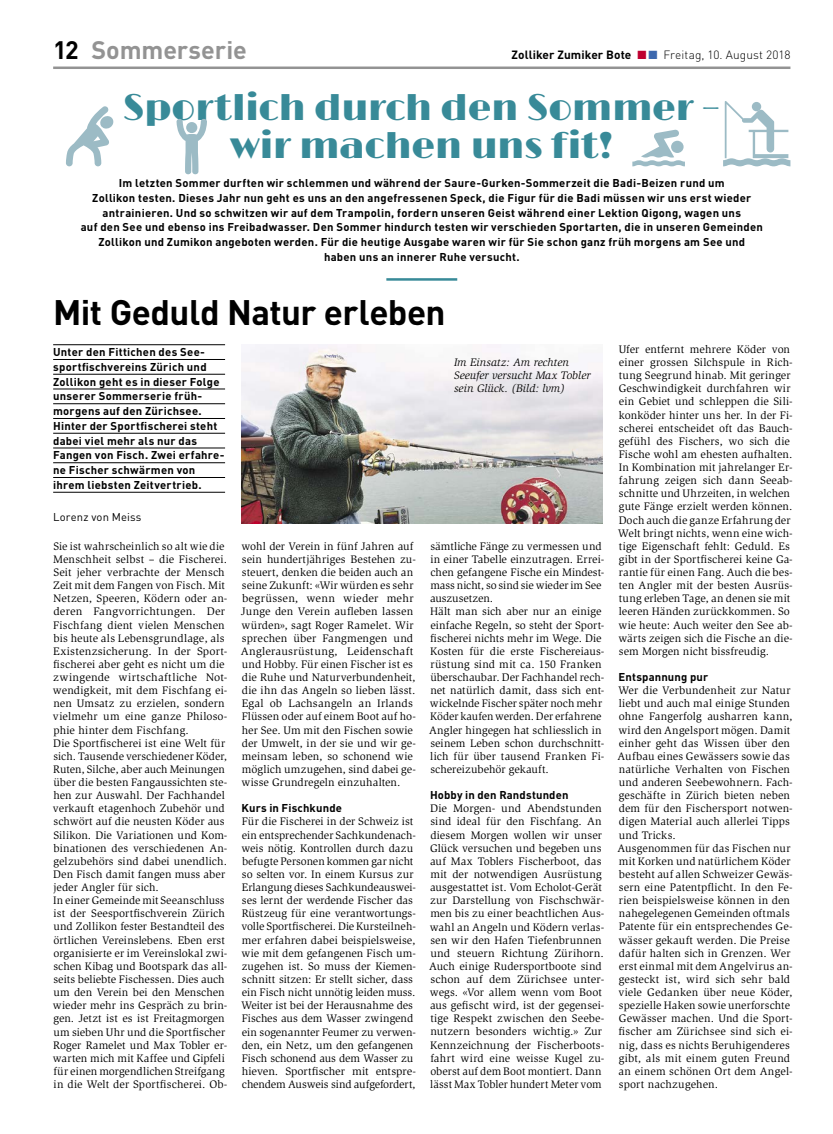
<style>
.page{position:relative;width:833px;height:1134px;background:#fff}
.page>*{position:absolute;margin:0;border:0;box-sizing:border-box;transform-origin:0 0}
.t1{font:37.5px/37.5px "Limelight";letter-spacing:-.01em;color:#388a98;text-align:center}
.t2{font:700 35px "DIN";letter-spacing:-.02em;color:#000}
.t3{font:700 25px "DIN";letter-spacing:-.005em;color:#939393}
.t4{font:300 11.88px "DIN";letter-spacing:.01em;color:#000}
.t5{font:11.25px/13.1px "Slimbach";letter-spacing:.005em;color:#000}
.t6{font:700 11.25px/14.8px "DIN";letter-spacing:.02em;color:#000;text-align:center}
.t7{font:italic 11.25px/13.1px "Slimbach";color:#000}
.t8{font:11.25px "DIN";letter-spacing:.01em;color:#000}
.s1{color:#000}
.s2{font-weight:700}
.s3{color:#be0030}
.s4{color:#3c68ae}
</style>
<div class="page">
<hr style="left:53px;top:67px;width:737px;height:2px;background:#939393">
<hr style="left:53px;top:345px;width:172px;height:1px;background:#000">
<hr style="left:53px;top:359px;width:172px;height:1px;background:#000">
<hr style="left:53px;top:374px;width:172px;height:1px;background:#000">
<hr style="left:53px;top:389px;width:172px;height:1px;background:#000">
<hr style="left:53px;top:403px;width:172px;height:1px;background:#000">
<hr style="left:53px;top:418px;width:172px;height:1px;background:#000">
<hr style="left:53px;top:433px;width:172px;height:1px;background:#000">
<hr style="left:53px;top:448px;width:172px;height:1px;background:#000">
<hr style="left:53px;top:462px;width:172px;height:1px;background:#000">
<hr style="left:53px;top:477px;width:172px;height:1px;background:#000">
<hr style="left:53px;top:492px;width:172px;height:1px;background:#000">
<svg style="left:66px;top:106px;width:47px;height:60px"></svg>
<svg style="left:632px;top:130px;width:53px;height:36px"></svg>
<svg style="left:723px;top:101px;width:67px;height:65px"></svg>
<svg style="left:176px;top:119px;width:31px;height:55px"></svg>
<hr style="left:386px;top:278px;width:71px;height:3px;background:#388a98">
<img style="left:242px;top:345px;width:360px;height:178px">
<h3 class="t3" style="left:53px;top:34px;width:195px"><span class="s1">12</span> Sommerserie</h3>
<p class="t4" style="left:511px;top:48px;width:280px"><span class="s2">Zolliker Zumiker Bote</span> <span class="s3">■</span> <span class="s4">■</span> Freitag, 10. August 2018</p>
<h1 class="t1" style="left:123px;top:87px;width:600px">Sportlich durch den Sommer – wir machen uns fit!</h1>
<p class="t6" style="left:81px;top:175px;width:683px">Im letzten Sommer durften wir schlemmen und während der Saure-Gurken-Sommerzeit die Badi-Beizen rund um<br>Zollikon testen. Dieses Jahr nun geht es uns an den angefressenen Speck, die Figur für die Badi müssen wir uns erst wieder antrainieren. Und so schwitzen wir auf dem Trampolin, fordern unseren Geist während einer Lektion Qigong, wagen uns<br>auf den See und ebenso ins Freibadwasser. Den Sommer hindurch testen wir verschieden Sportarten, die in unseren Gemeinden Zollikon und Zumikon angeboten werden. Für die heutige Ausgabe waren wir für Sie schon ganz früh morgens am See und<br>haben uns an innerer Ruhe versucht.</p>
<h2 class="t2" style="left:53px;top:290px;width:394px">Mit Geduld Natur erleben</h2>
<p class="t6" style="left:53px;top:344px;width:173px;text-align:left">Unter den Fittichen des See&shy;sportfischvereins Zürich und<br>Zollikon geht es in dieser Folge unserer Sommerserie früh&shy;morgens auf den Zürichsee.<br>Hinter der Sportfischerei steht dabei viel mehr als nur das<br>Fangen von Fisch. Zwei erfahre&shy;ne Fischer schwärmen von ihrem liebsten Zeitvertrieb.</p>
<p class="t8" style="left:53px;top:510px;width:90px">Lorenz von Meiss</p>
<p class="t5" style="left:53px;top:539px;width:176px">Sie ist wahrscheinlich so alt wie die Menschheit selbst – die Fischerei.<br>Seit jeher verbrachte der Mensch Zeit mit dem Fangen von Fisch. Mit Netzen, Speeren, Ködern oder an&shy;deren Fangvorrichtungen. Der Fischfang dient vielen Menschen bis heute als Lebensgrundlage, als Existenzsicherung. In der Sport&shy;fischerei aber geht es nicht um die zwingende wirtschaftliche Not&shy;wendigkeit, mit dem Fischfang ei&shy;nen Umsatz zu erzielen, sondern vielmehr um eine ganze Philoso&shy;phie hinter dem Fischfang.<br>Die Sportfischerei ist eine Welt für sich. Tausende verschiedener Köder, Ruten, Silche, aber auch Meinungen über die besten Fangaussichten ste&shy;hen zur Auswahl. Der Fachhandel verkauft etagenhoch Zubehör und schwört auf die neusten Köder aus Silikon. Die Variationen und Kom&shy;binationen des verschiedenen An&shy;gelzubehörs sind dabei unendlich.<br>Den Fisch damit fangen muss aber jeder Angler für sich.<br>In einer Gemeinde mit Seeanschluss ist der Seesportfischverein Zürich und Zollikon fester Bestandteil des örtlichen Vereinslebens. Eben erst organisierte er im Vereinslokal zwi&shy;schen Kibag und Bootspark das all&shy;seits beliebte Fischessen. Dies auch um den Verein bei den Menschen wieder mehr ins Gespräch zu brin&shy;gen. Jetzt ist es ist Freitagmorgen um sieben Uhr und die Sportfischer Roger Ramelet und Max Tobler er&shy;warten mich mit Kaffee und Gipfeli für einen morgendlichen Streifgang in die Welt der Sportfischerei. Ob-</p>
<p class="t5" style="left:241px;top:539px;width:177px">wohl der Verein in fünf Jahren auf sein hundertjähriges Bestehen zu&shy;steuert, denken die beiden auch an seine Zukunft: «Wir würden es sehr begrüssen, wenn wieder mehr<br>Junge den Verein aufleben lassen würden», sagt Roger Ramelet. Wir sprechen über Fangmengen und<br>Anglerausrüstung, Leidenschaft und Hobby. Für einen Fischer ist es die Ruhe und Naturverbundenheit, die ihn das Angeln so lieben lässt.<br>Egal ob Lachsangeln an Irlands<br>Flüssen oder auf einem Boot auf ho&shy;her See. Um mit den Fischen sowie der Umwelt, in der sie und wir ge&shy;meinsam leben, so schonend wie möglich umzugehen, sind dabei ge&shy;wisse Grundregeln einzuhalten.</p>
<p class="t5" style="left:618px;top:343px;width:176px">Ufer entfernt mehrere Köder von einer grossen Silchspule in Rich&shy;tung Seegrund hinab. Mit geringer Geschwindigkeit durchfahren wir ein Gebiet und schleppen die Sili&shy;konköder hinter uns her. In der Fi&shy;scherei entscheidet oft das Bauch&shy;gefühl des Fischers, wo sich die Fische wohl am ehesten aufhalten.<br>In Kombination mit jahrelanger Er&shy;fahrung zeigen sich dann Seeab&shy;schnitte und Uhrzeiten, in welchen gute Fänge erzielt werden können.<br>Doch auch die ganze Erfahrung der Welt bringt nichts, wenn eine wich&shy;tige Eigenschaft fehlt: Geduld. Es gibt in der Sportfischerei keine Ga&shy;rantie für einen Fang. Auch die bes&shy;ten Angler mit der besten Ausrüs&shy;tung erleben Tage, an denen sie mit leeren Händen zurückkommen. So wie heute: Auch weiter den See ab&shy;wärts zeigen sich die Fische an die&shy;sem Morgen nicht bissfreudig.</p>
<p class="t6" style="left:618px;top:669px;width:91px">Entspannung pur</p>
<p class="t5" style="left:617px;top:684px;width:177px">Wer die Verbundenheit zur Natur liebt und auch mal einige Stunden ohne Fangerfolg ausharren kann, wird den Angelsport mögen. Damit einher geht das Wissen über den<br>Aufbau eines Gewässers sowie das natürliche Verhalten von Fischen und anderen Seebewohnern. Fach&shy;geschäfte in Zürich bieten neben dem für den Fischersport notwen&shy;digen Material auch allerlei Tipps und Tricks.<br>Ausgenommen für das Fischen nur mit Korken und natürlichem Köder besteht auf allen Schweizer Gewäs&shy;sern eine Patentpflicht. In den Fe&shy;rien beispielsweise können in den nahegelegenen Gemeinden oftmals<br>Patente für ein entsprechendes Ge&shy;wässer gekauft werden. Die Preise dafür halten sich in Grenzen. Wer erst einmal mit dem Angelvirus an&shy;gesteckt ist, wird sich sehr bald viele Gedanken über neue Köder, spezielle Haken sowie unerforschte<br>Gewässer machen. Und die Sport&shy;fischer am Zürichsee sind sich ei&shy;nig, dass es nichts Beruhigenderes gibt, als mit einem guten Freund an einem schönen Ort dem Angel&shy;sport nachzugehen.</p>
<p class="t7" style="left:454px;top:356px;width:138px">Im Einsatz: Am rechten<br>Seeufer versucht Max Tobler sein Glück. (Bild: lvm)</p>
<p class="t5" style="left:429px;top:539px;width:177px">sämtliche Fänge zu vermessen und in einer Tabelle einzutragen. Errei&shy;chen gefangene Fische ein Mindest&shy;mass nicht, so sind sie wieder im See auszusetzen.<br>Hält man sich aber nur an einige einfache Regeln, so steht der Sport&shy;fischerei nichts mehr im Wege. Die Kosten für die erste Fischereiaus&shy;rüstung sind mit ca. 150 Franken überschaubar. Der Fachhandel rech&shy;net natürlich damit, dass sich ent&shy;wickelnde Fischer später noch mehr Köder kaufen werden. Der erfahrene Angler hingegen hat schliesslich in seinem Leben schon durchschnitt&shy;lich für über tausend Franken Fi&shy;schereizubehör gekauft.</p>
<p class="t6" style="left:430px;top:787px;width:140px">Hobby in den Randstunden</p>
<p class="t5" style="left:429px;top:802px;width:177px">Die Morgen- und Abendstunden sind ideal für den Fischfang. An diesem Morgen wollen wir unser<br>Glück versuchen und begeben uns auf Max Toblers Fischerboot, das mit der notwendigen Ausrüstung ausgestattet ist. Vom Echolot-Gerät zur Darstellung von Fischschwär&shy;men bis zu einer beachtlichen Aus&shy;wahl an Angeln und Ködern verlas&shy;sen wir den Hafen Tiefenbrunnen und steuern Richtung Zürihorn.<br>Auch einige Rudersportboote sind schon auf dem Zürichsee unter&shy;wegs. «Vor allem wenn vom Boot aus gefischt wird, ist der gegensei&shy;tige Respekt zwischen den Seebe&shy;nutzern besonders wichtig.» Zur<br>Kennzeichnung der Fischerboots&shy;fahrt wird eine weisse Kugel zu&shy;oberst auf dem Boot montiert. Dann lässt Max Tobler hundert Meter vom</p>
<p class="t6" style="left:242px;top:800px;width:102px">Kurs in Fischkunde</p>
<p class="t5" style="left:241px;top:815px;width:176px">Für die Fischerei in der Schweiz ist ein entsprechender Sachkundenach&shy;weis nötig. Kontrollen durch dazu befugte Personen kommen gar nicht so selten vor. In einem Kursus zur Erlangung dieses Sachkundeauswei&shy;ses lernt der werdende Fischer das Rüstzeug für eine verantwortungs&shy;volle Sportfischerei. Die Kursteilneh&shy;mer erfahren dabei beispielsweise, wie mit dem gefangenen Fisch um&shy;zugehen ist. So muss der Kiemen&shy;schnitt sitzen: Er stellt sicher, dass ein Fisch nicht unnötig leiden muss.<br>Weiter ist bei der Herausnahme des Fisches aus dem Wasser zwingend ein sogenannter Feumer zu verwen&shy;den, ein Netz, um den gefangenen Fisch schonend aus dem Wasser zu hieven. Sportfischer mit entspre&shy;chendem Ausweis sind aufgefordert,</p>
</div>
